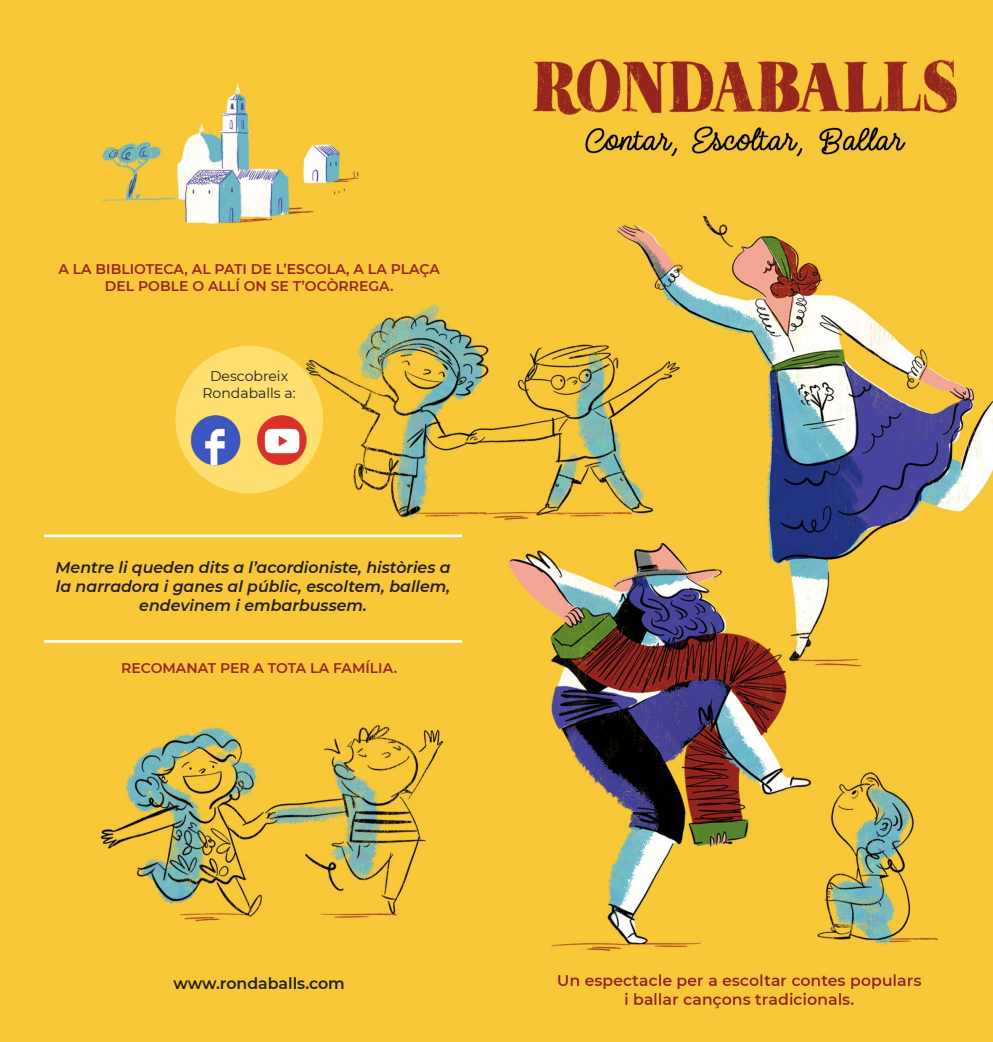
<style>
.page{position:relative;width:993px;height:1042px;background:#fff}
.page>*{position:absolute;margin:0;border:0;box-sizing:border-box;transform-origin:0 0}
.t1{font:italic 600 15.75px/18.9px "Montserrat";color:#231f20;text-align:center}
.t2{font:600 15.75px "Montserrat";color:#231f20}
.t3{font:600 14px/16.8px "Montserrat";color:#94261f;text-align:center}
.t4{font:14px/16.8px "Montserrat";color:#231f20;text-align:center}
</style>
<div class="page">
<img style="left:0;top:0;width:992px;height:1042px">
<div style="left:175px;top:346px;width:148px;height:147px;background:#ffdf70;border-radius:50%"></div>
<img style="left:175px;top:410px;width:148px;height:66px">
<hr style="left:44px;top:534px;width:418px;height:3px;background:#fff">
<hr style="left:44px;top:640px;width:418px;height:3px;background:#fff">
<p class="t3" style="left:58px;top:260px;width:383px">A LA BIBLIOTECA, AL PATI DE L’ESCOLA, A LA PLAÇA<br>DEL POBLE O ALLÍ ON SE T’OCÒRREGA.</p>
<p class="t4" style="left:202px;top:367px;width:95px">Descobreix<br>Rondaballs a:</p>
<p class="t1" style="left:56px;top:558px;width:396px">Mentre li queden dits a l’acordioniste, històries a la narradora i ganes al públic, escoltem, ballem, endevinem i embarbussem.</p>
<p class="t3" style="left:121px;top:658px;width:277px">RECOMANAT PER A TOTA LA FAMÍLIA.</p>
<p class="t2" style="left:173px;top:972px;width:173px">www.rondaballs.com</p>
</div>
